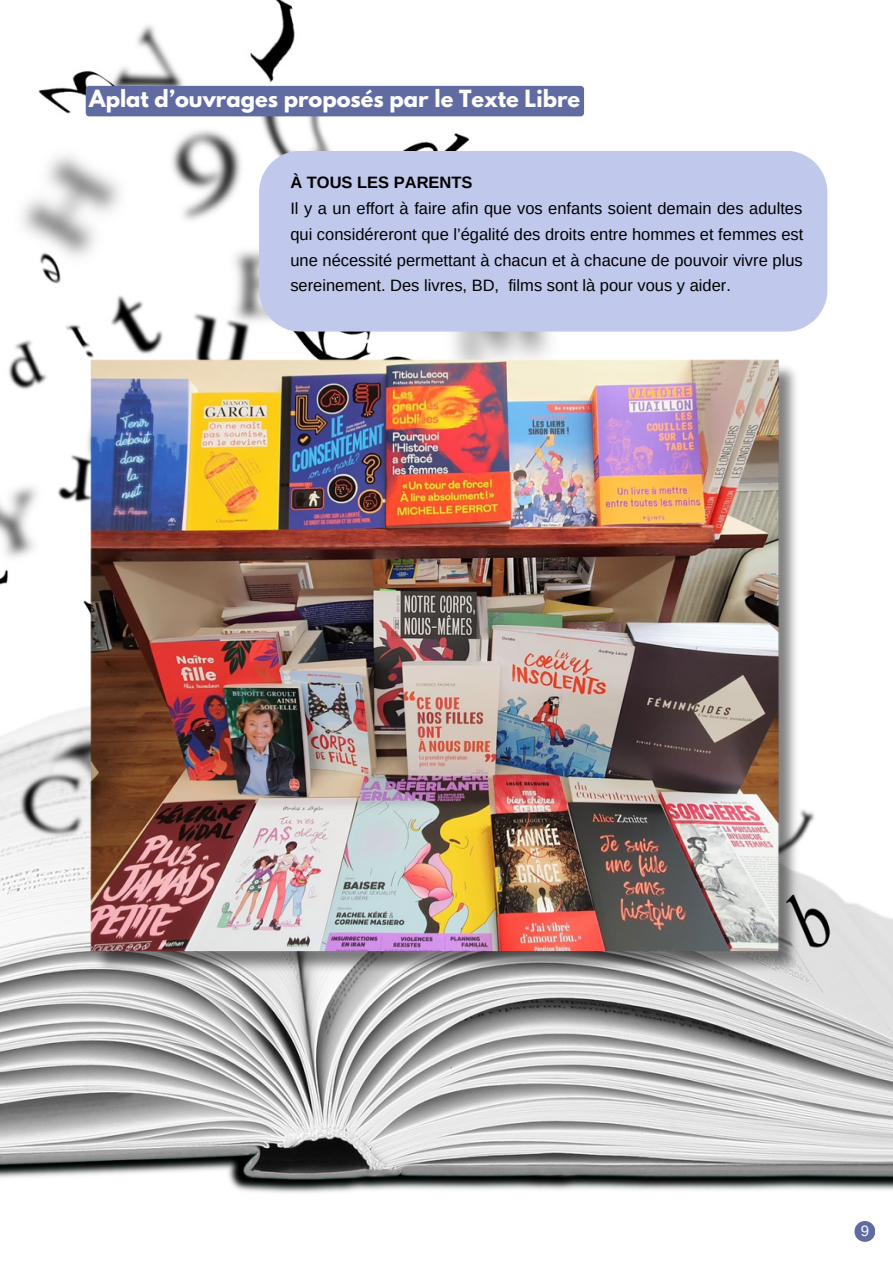
<style>
.page{position:relative;width:893px;height:1264px;background:#fff}
.page>*{position:absolute;margin:0;border:0;box-sizing:border-box;transform-origin:0 0}
.t1{font:700 21px "League Spartan";color:#fff}
.t2{font:16.5px/25.8px "Arimo";color:#000;text-align:justify}
.t3{font:700 16.5px "Arimo";color:#000}
.t4{font:15px "Arimo";color:#fff}
</style>
<div class="page">
<img style="left:0;top:0;width:892px;height:1242px">
<img style="left:86px;top:358px;width:720px;height:619px">
<div style="left:854px;top:1220px;width:21px;height:21px;background:#606ca1;border-radius:50%"></div>
<div style="left:259px;top:151px;width:568px;height:180px;background:#c0c9ec"></div>
<div style="left:86px;top:86px;width:498px;height:30px;background:#606ca1"></div>
<p class="t1" style="left:89px;top:88px;width:492px">Aplat d’ouvrages proposés par le Texte Libre</p>
<p class="t3" style="left:290px;top:173px;width:184px">À TOUS LES PARENTS</p>
<p class="t2" style="left:290px;top:195px;width:514px">Il y a un effort à faire afin que vos enfants soient demain des adultes qui considéreront que l’égalité des droits entre hommes et femmes est une nécessité permettant à chacun et à chacune de pouvoir vivre plus sereinement. Des livres, BD, films sont là pour vous y aider.</p>
<p class="t4" style="left:860px;top:1222px;width:10px">9</p>
</div>
